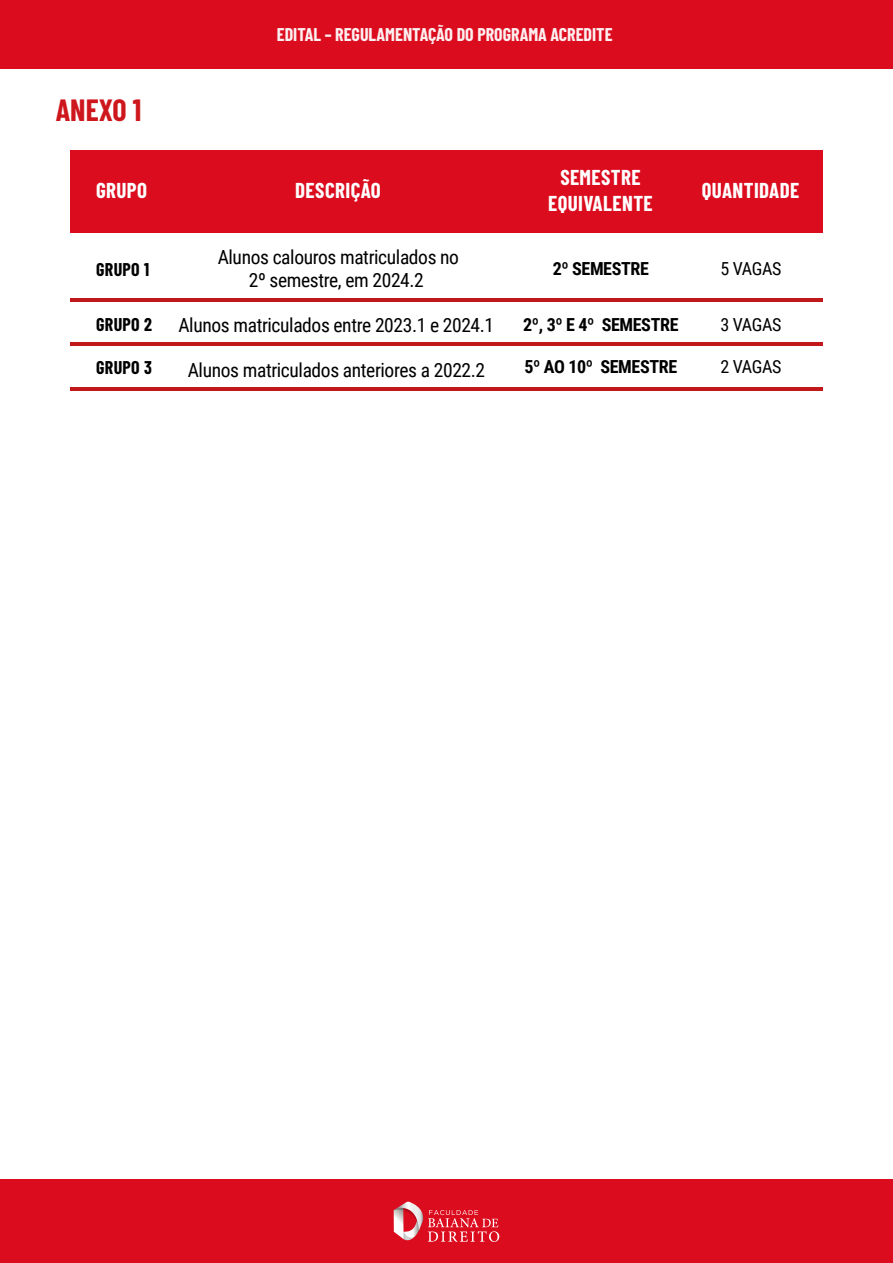
<style>
.page{position:relative;width:893px;height:1263px;background:#fff}
.page>*{position:absolute;margin:0;border:0;box-sizing:border-box;transform-origin:0 0}
.t1{font:700 30px "Barlow Condensed";color:#ce161d}
.t2{font:700 21px/25.2px "Barlow Condensed";letter-spacing:.02em;color:#fff;text-align:center}
.t3{font:19.5px/22.5px "Roboto Condensed";letter-spacing:-.02em;color:#000;text-align:center}
.t4{font:700 18px "Roboto Condensed";letter-spacing:-.02em;color:#000}
.t5{font:700 18px "Barlow Condensed";color:#fdeff0}
.t6{font:700 18px "Barlow Condensed";letter-spacing:.02em;color:#000}
.t7{font:18px "Roboto Condensed";letter-spacing:-.02em;color:#000}
</style>
<div class="page">
<div style="left:0;top:0;width:893px;height:69px;background:#dc0c1f"></div>
<div style="left:0;top:1179px;width:893px;height:84px;background:#dc0c1f"></div>
<svg style="left:393px;top:1202px;width:106px;height:40px"></svg>
<div style="left:70px;top:150px;width:753px;height:83px;background:#dc0c1f"></div>
<hr style="left:70px;top:298px;width:753px;height:4px;background:#c1181b">
<hr style="left:70px;top:343px;width:753px;height:3px;background:#c1181b">
<hr style="left:70px;top:387px;width:753px;height:3px;background:#c1181b">
<h1 class="t1" style="left:56px;top:89px;width:87px">ANEXO 1</h1>
<p class="t5" style="left:277px;top:22px;width:337px">EDITAL – REGULAMENTAÇÃO DO PROGRAMA ACREDITE</p>
<p class="t2" style="left:548px;top:164px;width:106px">SEMESTRE<br>EQUIVALENTE</p>
<p class="t2" style="left:96px;top:176px;width:53px">GRUPO</p>
<p class="t2" style="left:295px;top:176px;width:87px">DESCRIÇÃO</p>
<p class="t2" style="left:702px;top:176px;width:99px">QUANTIDADE</p>
<p class="t6" style="left:96px;top:257px;width:55px">GRUPO 1</p>
<p class="t6" style="left:96px;top:311px;width:57px">GRUPO 2</p>
<p class="t6" style="left:96px;top:355px;width:57px">GRUPO 3</p>
<p class="t3" style="left:218px;top:245px;width:243px">Alunos calouros matriculados no<br>2º semestre, em 2024.2</p>
<p class="t3" style="left:178px;top:313px;width:317px">Alunos matriculados entre 2023.1 e 2024.1</p>
<p class="t3" style="left:188px;top:358px;width:299px">Alunos matriculados anteriores a 2022.2</p>
<p class="t4" style="left:553px;top:256px;width:98px">2º SEMESTRE</p>
<p class="t7" style="left:720px;top:256px;width:62px">5 VAGAS</p>
<p class="t4" style="left:523px;top:312px;width:157px">2º, 3º E 4º SEMESTRE</p>
<p class="t4" style="left:524px;top:354px;width:154px">5º AO 10º SEMESTRE</p>
<p class="t7" style="left:720px;top:312px;width:62px">3 VAGAS</p>
<p class="t7" style="left:720px;top:354px;width:62px">2 VAGAS</p>
</div>
